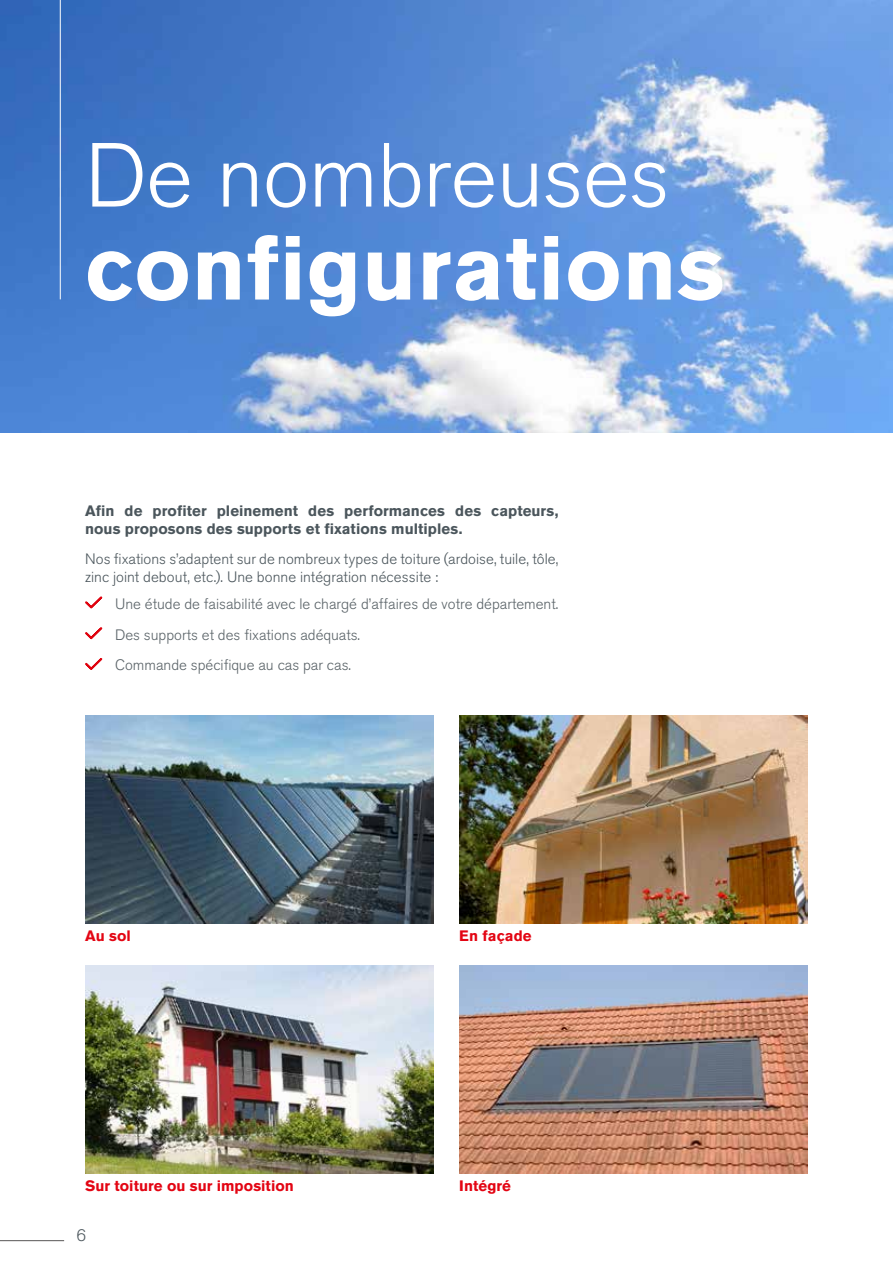
<style>
.page{position:relative;width:893px;height:1263px;background:#fff}
.page>*{position:absolute;margin:0;border:0;box-sizing:border-box;transform-origin:0 0}
.t1{font:700 90px "Akzidenz Grotesk Pro";letter-spacing:.01em;color:#fff}
.t2{font:300 90px "Akzidenz Grotesk Pro";letter-spacing:-.01em;color:#fff}
.t3{font:300 16.5px "Akzidenz Grotesk Pro";color:#4b565c}
.t4{font:300 15px/30.8px "Akzidenz Grotesk Pro";color:#5a6368}
.t5{font:300 15px/18px "Akzidenz Grotesk Pro";letter-spacing:.005em;color:#4b565c}
.t6{font:700 15px/18px "Akzidenz Grotesk Pro";letter-spacing:.005em;color:#4b565c}
.t7{font:700 15px "Akzidenz Grotesk Pro";letter-spacing:.005em;color:#e30513}
</style>
<div class="page">
<hr style="left:0;top:1240px;width:64px;height:1px;background:#575656">
<img style="left:0;top:0;width:893px;height:432px">
<img style="left:85px;top:715px;width:349px;height:209px">
<img style="left:459px;top:715px;width:349px;height:209px">
<img style="left:85px;top:965px;width:349px;height:209px">
<img style="left:459px;top:965px;width:349px;height:209px">
<hr style="left:60px;top:0;width:1px;height:299px;background:#fff">
<svg style="left:85px;top:596px;width:17px;height:12px"></svg>
<svg style="left:85px;top:627px;width:17px;height:12px"></svg>
<svg style="left:85px;top:658px;width:17px;height:12px"></svg>
<h1 class="t2" style="left:85px;top:117px;width:586px">De nombreuses</h1>
<h1 class="t1" style="left:85px;top:210px;width:641px">configurations</h1>
<p class="t6" style="left:85px;top:501px;width:475px">Afin de profiter pleinement des performances des capteurs, nous proposons des supports et fixations multiples.</p>
<p class="t5" style="left:85px;top:550px;width:475px">Nos fixations s’adaptent sur de nombreux types de toiture (ardoise, tuile, tôle, zinc joint debout, etc.). Une bonne intégration nécessite :</p>
<p class="t4" style="left:115px;top:588px;width:445px">Une étude de faisabilité avec le chargé d’affaires de votre département.<br>Des supports et des fixations adéquats.<br>Commande spécifique au cas par cas.</p>
<p class="t7" style="left:85px;top:925px;width:47px">Au sol</p>
<p class="t7" style="left:459px;top:925px;width:74px">En façade</p>
<p class="t7" style="left:85px;top:1176px;width:210px">Sur toiture ou sur imposition</p>
<p class="t7" style="left:459px;top:1176px;width:53px">Intégré</p>
<p class="t3" style="left:77px;top:1224px;width:11px">6</p>
</div>
